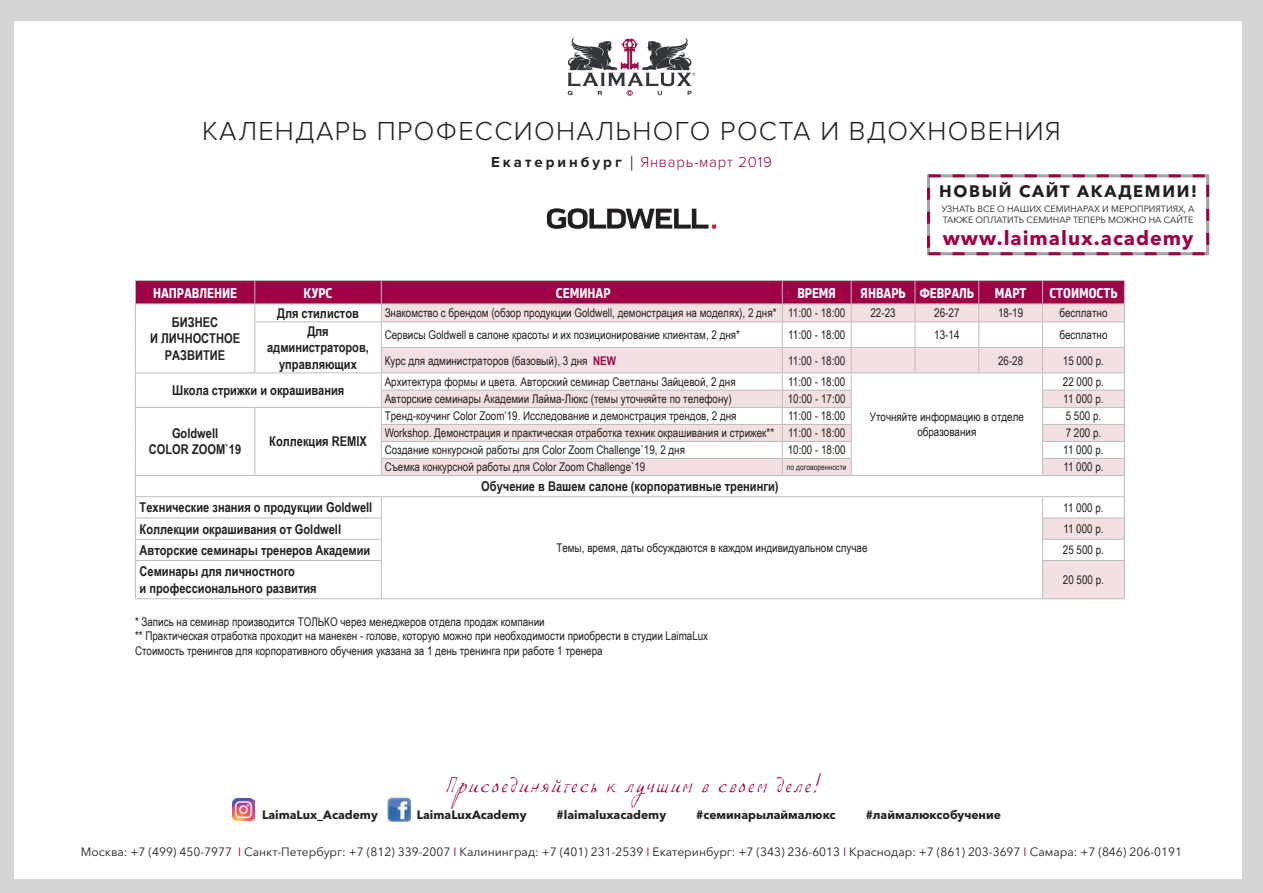
<style>
.page{position:relative;width:1263px;height:893px;background:#d4d5d6}
.page>*{position:absolute;margin:0;border:0;box-sizing:border-box;transform-origin:0 0}
.t1{font:300 27px "Proxima Nova";letter-spacing:.05em;color:#231f20}
.t2{font:italic 21px "Goldie Hand";letter-spacing:.1em;color:#9e0145}
.t3{font:700 19.8px "Avenir Next W1 G";letter-spacing:.05em;color:#9e0145}
.t4{font:700 16.5px "Avenir Next W1 G";letter-spacing:.1em;color:#231f20}
.t5{font:700 15px "Tram Cn";color:#fff}
.t6{font:300 15px "Proxima Nova";letter-spacing:.05em;color:#9e0145}
.t7{font:700 13.5px/16.2px "Arial Narrow";color:#231f20;text-align:center}
.t8{font:12px/14.4px "Arial Narrow";color:#231f20;text-align:center}
.t9{font:12px "Avenir Next W1 G";color:#231f20}
.t10{font:700 12px "Avenir Next W1 G";color:#231f20}
.t11{font:9px/10.8px "Avenir Next W1 G";color:#231f20}
.t12{font:8.25px "Arial Narrow";color:#231f20}
.s1{font-weight:700;color:#231f20}
.s2{font-family:"Avenir Next W1 G";font-weight:400;color:#231f20}
.s3{font-weight:700;color:#9e0145}
.s4{color:#9e0145}
</style>
<div class="page">
<div style="left:14px;top:21px;width:1228px;height:857px;background:#fff"></div>
<div style="left:1043px;top:561px;width:81px;height:37px;background:#f3e0e2"></div>
<hr style="left:135px;top:280px;width:120px;height:1px;background:#bcbdc0">
<hr style="left:255px;top:280px;width:126px;height:1px;background:#bcbdc0">
<hr style="left:381px;top:280px;width:401px;height:1px;background:#bcbdc0">
<hr style="left:782px;top:280px;width:69px;height:1px;background:#bcbdc0">
<hr style="left:851px;top:280px;width:64px;height:1px;background:#bcbdc0">
<hr style="left:915px;top:280px;width:64px;height:1px;background:#bcbdc0">
<hr style="left:979px;top:280px;width:63px;height:1px;background:#bcbdc0">
<hr style="left:1042px;top:280px;width:83px;height:1px;background:#bcbdc0">
<hr style="left:135px;top:561px;width:1px;height:37px;background:#bcbdc0">
<hr style="left:135px;top:560px;width:120px;height:1px;background:#bcbdc0">
<hr style="left:255px;top:560px;width:127px;height:1px;background:#bcbdc0">
<hr style="left:135px;top:598px;width:120px;height:1px;background:#bcbdc0">
<hr style="left:255px;top:598px;width:126px;height:1px;background:#bcbdc0">
<hr style="left:381px;top:561px;width:1px;height:37px;background:#bcbdc0">
<hr style="left:381px;top:598px;width:401px;height:1px;background:#bcbdc0">
<hr style="left:782px;top:598px;width:69px;height:1px;background:#bcbdc0">
<hr style="left:851px;top:598px;width:64px;height:1px;background:#bcbdc0">
<hr style="left:915px;top:598px;width:64px;height:1px;background:#bcbdc0">
<hr style="left:979px;top:598px;width:63px;height:1px;background:#bcbdc0">
<hr style="left:1042px;top:560px;width:83px;height:1px;background:#bcbdc0">
<hr style="left:1042px;top:561px;width:1px;height:37px;background:#bcbdc0">
<hr style="left:1124px;top:561px;width:1px;height:37px;background:#bcbdc0">
<hr style="left:1042px;top:598px;width:83px;height:1px;background:#bcbdc0">
<svg style="left:135px;top:281px;width:990px;height:279px"></svg>
<img style="left:232px;top:798px;width:23px;height:23px">
<img style="left:388px;top:797px;width:23px;height:24px">
<svg style="left:568px;top:38px;width:127px;height:58px"></svg>
<svg style="left:547px;top:208px;width:169px;height:21px"></svg>
<div style="left:927px;top:174px;width:282px;height:81px;border:3px dashed #9e0145"></div>
<h1 class="t1" style="left:202px;top:116px;width:860px">КАЛЕНДАРЬ ПРОФЕССИОНАЛЬНОГО РОСТА И ВДОХНОВЕНИЯ</h1>
<p class="t6" style="left:491px;top:154px;width:282px"><span class="s1">Екатеринбург</span> <span class="s2">|</span> Январь-март 2019</p>
<h3 class="t4" style="left:939px;top:181px;width:259px">НОВЫЙ САЙТ АКАДЕМИИ!</h3>
<p class="t11" style="left:942px;top:203px;width:254px">УЗНАТЬ ВСЕ О НАШИХ СЕМИНАРАХ И МЕРОПРИЯТИЯХ, А<br>ТАКЖЕ ОПЛАТИТЬ СЕМИНАР ТЕПЕРЬ МОЖНО НА САЙТЕ</p>
<h3 class="t3" style="left:943px;top:226px;width:252px">www.laimalux.academy</h3>
<p class="t5" style="left:153px;top:284px;width:86px">НАПРАВЛЕНИЕ</p>
<p class="t5" style="left:304px;top:284px;width:30px">КУРС</p>
<p class="t5" style="left:556px;top:284px;width:56px">СЕМИНАР</p>
<p class="t5" style="left:797px;top:284px;width:40px">ВРЕМЯ</p>
<p class="t5" style="left:860px;top:284px;width:115px">ЯНВАРЬ ФЕВРАЛЬ</p>
<p class="t5" style="left:995px;top:284px;width:33px">МАРТ</p>
<p class="t5" style="left:1049px;top:284px;width:70px">СТОИМОСТЬ</p>
<p class="t7" style="left:150px;top:314px;width:91px">БИЗНЕС<br>И ЛИЧНОСТНОЕ<br>РАЗВИТИЕ</p>
<p class="t7" style="left:277px;top:304px;width:83px">Для стилистов</p>
<p class="t8" style="left:385px;top:305px;width:462px">Знакомство с брендом (обзор продукции Goldwell, демонстрация на моделях), 2 дня* 11:00 - 18:00</p>
<p class="t8" style="left:870px;top:305px;width:27px">22-23</p>
<p class="t8" style="left:934px;top:305px;width:27px">26-27</p>
<p class="t8" style="left:998px;top:305px;width:27px">18-19</p>
<p class="t8" style="left:1059px;top:305px;width:49px">бесплатно</p>
<p class="t7" style="left:267px;top:323px;width:103px">Для администраторов, управляющих</p>
<p class="t8" style="left:385px;top:327px;width:357px">Сервисы Goldwell в салоне красоты и их позиционирование клиентам, 2 дня*</p>
<p class="t8" style="left:788px;top:327px;width:59px">11:00 - 18:00</p>
<p class="t8" style="left:934px;top:327px;width:27px">13-14</p>
<p class="t8" style="left:1059px;top:327px;width:49px">бесплатно</p>
<p class="t8" style="left:385px;top:353px;width:233px">Курс для администраторов (базовый), 3 дня <span class="s3">NEW</span></p>
<p class="t8" style="left:788px;top:353px;width:59px">11:00 - 18:00</p>
<p class="t8" style="left:998px;top:353px;width:27px">26-28</p>
<p class="t8" style="left:1063px;top:353px;width:43px">15 000 р.</p>
<p class="t7" style="left:172px;top:382px;width:174px">Школа стрижки и окрашивания</p>
<p class="t7" style="left:149px;top:425px;width:94px">Goldwell<br>COLOR ZOOM`19</p>
<p class="t7" style="left:269px;top:433px;width:99px">Коллекция REMIX</p>
<p class="t7" style="left:140px;top:499px;width:234px">Технические знания о продукции Goldwell</p>
<p class="t8" style="left:385px;top:374px;width:352px">Архитектура формы и цвета. Авторский семинар Светланы Зайцевой, 2 дня</p>
<p class="t8" style="left:788px;top:374px;width:59px">11:00 - 18:00</p>
<p class="t8" style="left:1063px;top:374px;width:43px">22 000 р.</p>
<p class="t8" style="left:385px;top:391px;width:348px">Авторские семинары Академии Лайма-Люкс (темы уточняйте по телефону)</p>
<p class="t8" style="left:788px;top:391px;width:59px">10:00 - 17:00</p>
<p class="t8" style="left:1063px;top:391px;width:42px">11 000 р.</p>
<p class="t8" style="left:385px;top:408px;width:353px">Тренд-коучинг Color Zoom’19. Исследование и демонстрация трендов, 2 дня</p>
<p class="t8" style="left:788px;top:408px;width:59px">11:00 - 18:00</p>
<p class="t8" style="left:1066px;top:408px;width:37px">5 500 р.</p>
<p class="t8" style="left:385px;top:425px;width:462px">Workshop. Демонстрация и практическая отработка техник окрашивания и стрижек** 11:00 - 18:00</p>
<p class="t8" style="left:1066px;top:425px;width:37px">7 200 р.</p>
<p class="t8" style="left:385px;top:442px;width:302px">Создание конкурсной работы для Color Zoom Challenge`19, 2 дня</p>
<p class="t8" style="left:788px;top:442px;width:59px">10:00 - 18:00</p>
<p class="t8" style="left:1063px;top:442px;width:42px">11 000 р.</p>
<p class="t8" style="left:385px;top:459px;width:262px">Съемка конкурсной работы для Color Zoom Challenge`19</p>
<p class="t12" style="left:787px;top:461px;width:61px">по договоренности</p>
<p class="t8" style="left:1063px;top:459px;width:42px">11 000 р.</p>
<p class="t7" style="left:481px;top:477px;width:299px">Обучение в Вашем салоне (корпоративные тренинги)</p>
<p class="t8" style="left:870px;top:409px;width:156px">Уточняйте информацию в отделе образования</p>
<p class="t8" style="left:1063px;top:500px;width:42px">11 000 р.</p>
<p class="t7" style="left:140px;top:520px;width:203px">Коллекции окрашивания от Goldwell</p>
<p class="t8" style="left:1063px;top:521px;width:42px">11 000 р.</p>
<p class="t7" style="left:140px;top:541px;width:232px">Авторские семинары тренеров Академии</p>
<p class="t8" style="left:1063px;top:542px;width:43px">25 500 р.</p>
<p class="t7" style="left:140px;top:563px;width:179px;text-align:left">Семинары для личностного<br>и профессионального развития</p>
<p class="t8" style="left:1063px;top:572px;width:43px">20 500 р.</p>
<p class="t8" style="left:135px;top:614px;width:575px;text-align:left">* Запись на семинар производится ТОЛЬКО через менеджеров отдела продаж компании<br>** Практическая отработка проходит на манекен - голове, которую можно при необходимости приобрести в студии LaimaLux<br>Стоимость тренингов для корпоративного обучения указана за 1 день тренинга при работе 1 тренера</p>
<p class="t8" style="left:556px;top:540px;width:313px">Темы, время, даты обсуждаются в каждом индивидуальном случае</p>
<h2 class="t2" style="left:445px;top:772px;width:375px">Присоединяйтесь к лучшим в своем деле!</h2>
<p class="t10" style="left:262px;top:808px;width:117px">LaimaLux_Academy</p>
<p class="t10" style="left:417px;top:808px;width:111px">LaimaLuxAcademy</p>
<p class="t10" style="left:556px;top:808px;width:111px">#laimaluxacademy</p>
<p class="t10" style="left:696px;top:808px;width:141px">#семинарылаймалюкс</p>
<p class="t10" style="left:866px;top:808px;width:137px">#лаймалюксобучение</p>
<p class="t9" style="left:81px;top:845px;width:1102px">Москва: +7 (499) 450-7977 <span class="s4">І</span> Санкт-Петербург: +7 (812) 339-2007 <span class="s4">І</span> Калининград: +7 (401) 231-2539 <span class="s4">І</span> Екатеринбург: +7 (343) 236-6013 <span class="s4">І</span> Краснодар: +7 (861) 203-3697 <span class="s4">І</span> Самара: +7 (846) 206-0191</p>
</div>
